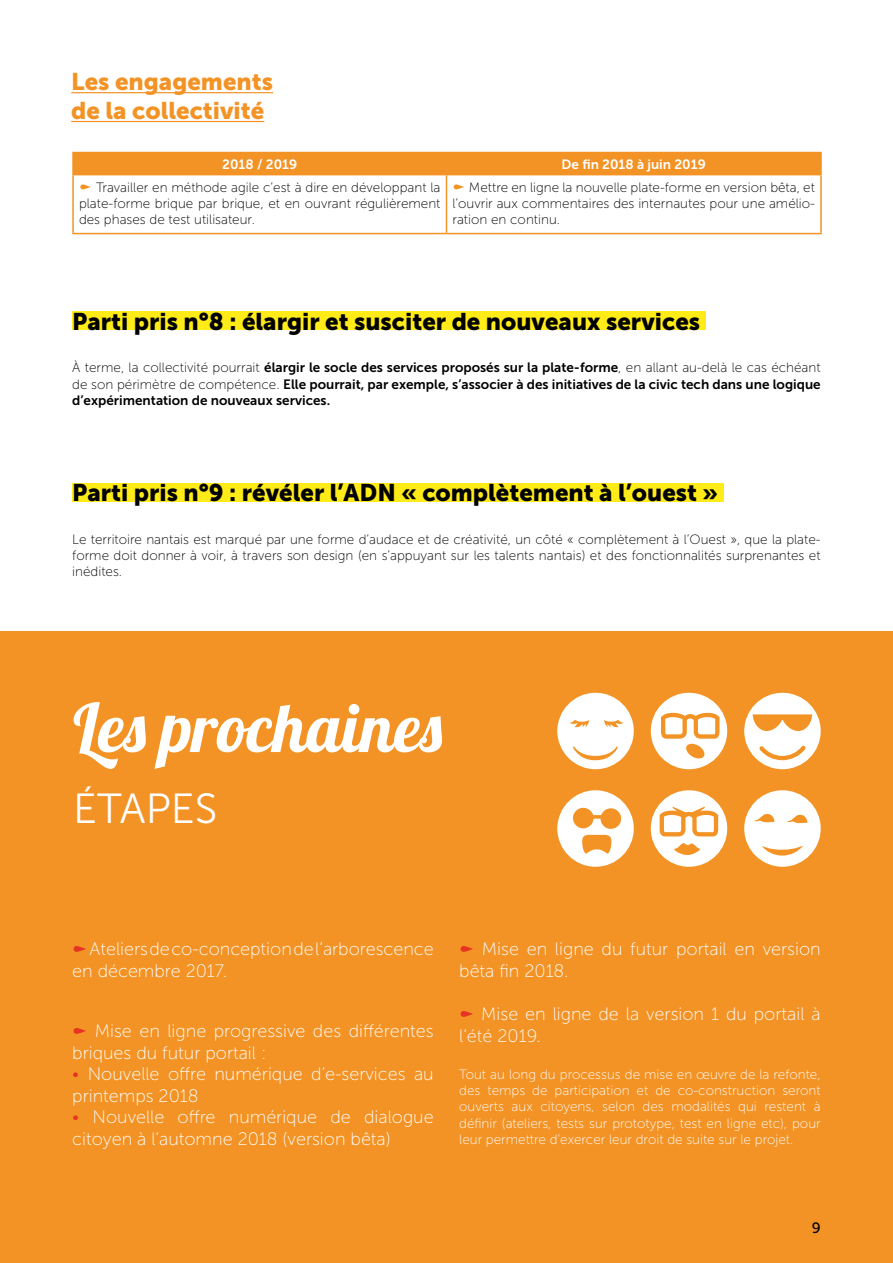
<style>
.page{position:relative;width:893px;height:1263px;background:#fff}
.page>*{position:absolute;margin:0;border:0;box-sizing:border-box;transform-origin:0 0}
.t1{font:67.5px "Lobster 1.4";color:#fff}
.t2{font:42px "Museo Sans 300";color:#fff}
.t3{font:24px "Museo Sans 900";color:#000}
.t4{font:24px/28.8px "Museo Sans 900";color:#f39325}
.t5{font:18px/21.6px "Museo Sans 100";color:#fff}
.t6{font:15px "Museo Sans 500";color:#000}
.t7{font:13.5px/16.2px "Museo Sans 100";color:#000;text-align:justify}
.t8{font:13.5px/16.2px "Museo Sans 100";color:#fff;text-align:justify}
.t9{font:13.5px/16.2px "Museo Sans 700";color:#000}
.t10{font:13.5px "Museo Sans 700";color:#fff}
.s1{font-family:"FF Dingbests";font-size:15px;color:#f39325}
.s2{font-family:"Museo Sans 700"}
.s3{font-family:"Museo Sans 100"}
.s4{font-family:"FF Dingbests";color:#e63323}
.s5{color:#e63323}
</style>
<div class="page">
<div style="left:0;top:631px;width:893px;height:632px;background:#f39325"></div>
<hr style="left:72px;top:152px;width:374px;height:1px;background:#f39325">
<hr style="left:72px;top:153px;width:2px;height:21px;background:#f39325">
<hr style="left:446px;top:152px;width:376px;height:1px;background:#f39325">
<div style="left:74px;top:153px;width:746px;height:21px;background:#f39325"></div>
<hr style="left:820px;top:153px;width:2px;height:21px;background:#f39325">
<hr style="left:72px;top:174px;width:374px;height:1px;background:#f39325">
<hr style="left:72px;top:175px;width:2px;height:58px;background:#f39325">
<hr style="left:446px;top:174px;width:376px;height:1px;background:#f39325">
<hr style="left:446px;top:175px;width:1px;height:58px;background:#f39325">
<hr style="left:820px;top:175px;width:2px;height:58px;background:#f39325">
<hr style="left:72px;top:233px;width:374px;height:1px;background:#f39325">
<hr style="left:446px;top:233px;width:376px;height:1px;background:#f39325">
<div style="left:72px;top:312px;width:633px;height:18px;background:#feeb17"></div>
<hr style="left:71px;top:92px;width:202px;height:1px;background:#f39325">
<hr style="left:71px;top:121px;width:193px;height:1px;background:#f39325">
<div style="left:72px;top:483px;width:651px;height:18px;background:#feeb17"></div>
<svg style="left:744px;top:693px;width:77px;height:76px"></svg>
<svg style="left:651px;top:693px;width:76px;height:76px"></svg>
<svg style="left:744px;top:790px;width:77px;height:77px"></svg>
<svg style="left:557px;top:790px;width:77px;height:77px"></svg>
<svg style="left:557px;top:693px;width:77px;height:76px"></svg>
<svg style="left:651px;top:790px;width:76px;height:77px"></svg>
<h3 class="t4" style="left:71px;top:67px;width:203px">Les engagements de la collectivité</h3>
<p class="t10" style="left:222px;top:156px;width:76px">2018 / 2019</p>
<p class="t10" style="left:562px;top:156px;width:146px">De fin 2018 à juin 2019</p>
<p class="t7" style="left:79px;top:179px;width:363px"><span class="s1">n</span> Travailler en méthode agile c’est à dire en développant la plate-forme brique par brique, et en ouvrant régulièrement des phases de test utilisateur.</p>
<p class="t7" style="left:452px;top:179px;width:364px"><span class="s1">n</span> Mettre en ligne la nouvelle plate-forme en version bêta, et l’ouvrir aux commentaires des internautes pour une amélio&shy;ration en continu.</p>
<h3 class="t3" style="left:72px;top:308px;width:629px">Parti pris n°8 : élargir et susciter de nouveaux services</h3>
<p class="t7" style="left:72px;top:360px;width:750px">À terme, la collectivité pourrait <span class="s2">élargir le socle des services proposés sur la plate-forme</span>, en allant au-delà le cas échéant</p>
<p class="t9" style="left:72px;top:376px;width:750px"><span class="s3">de son périmètre de compétence.</span> Elle pourrait, par exemple, s’associer à des initiatives de la civic tech dans une logique d’expérimentation de nouveaux services.</p>
<h3 class="t3" style="left:72px;top:479px;width:647px">Parti pris n°9 : révéler l’ADN « complètement à l’ouest »</h3>
<p class="t7" style="left:72px;top:531px;width:750px">Le territoire nantais est marqué par une forme d’audace et de créativité, un côté « complètement à l’Ouest », que la plate&shy;forme doit donner à voir, à travers son design (en s’appuyant sur les talents nantais) et des fonctionnalités surprenantes et inédites.</p>
<h1 class="t1" style="left:73px;top:684px;width:370px">Les prochaines</h1>
<h2 class="t2" style="left:73px;top:786px;width:146px">ÉTAPES</h2>
<h3 class="t5" style="left:72px;top:939px;width:363px"><span class="s4">n</span>Ateliers de co-conception de l’arborescence en décembre 2017.</h3>
<h3 class="t5" style="left:72px;top:1020px;width:363px"><span class="s4">n</span> Mise en ligne progressive des différentes briques du futur portail :</h3>
<h3 class="t5" style="left:72px;top:1063px;width:363px"><span class="s5">•</span> Nouvelle offre numérique d’e-services au printemps 2018</h3>
<h3 class="t5" style="left:72px;top:1106px;width:363px"><span class="s5">•</span> Nouvelle offre numérique de dialogue citoyen à l’automne 2018 (version bêta)</h3>
<h3 class="t5" style="left:459px;top:939px;width:363px"><span class="s4">n</span> Mise en ligne du futur portail en version bêta fin 2018.</h3>
<h3 class="t5" style="left:459px;top:1003px;width:363px"><span class="s4">n</span> Mise en ligne de la version 1 du portail à l’été 2019.</h3>
<p class="t8" style="left:459px;top:1066px;width:363px">Tout au long du processus de mise en œuvre de la refonte, des temps de participation et de co-construction seront ouverts aux citoyens, selon des modalités qui restent à définir (ateliers, tests sur prototype, test en ligne etc), pour leur permettre d’exercer leur droit de suite sur le projet.</p>
<p class="t6" style="left:812px;top:1220px;width:10px">9</p>
</div>
